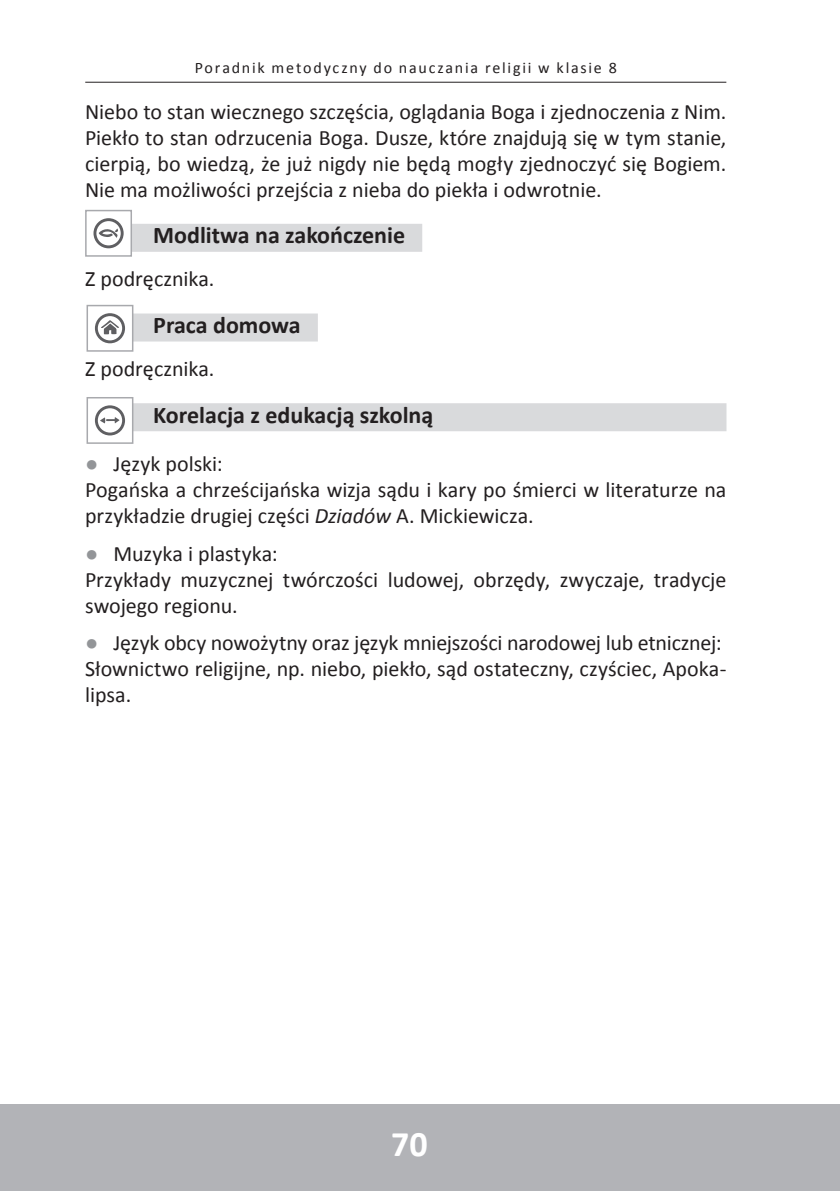
<style>
.page{position:relative;width:840px;height:1191px;background:#fff}
.page>*{position:absolute;margin:0;border:0;box-sizing:border-box;transform-origin:0 0}
.t1{font:700 36px "Calibri";color:#fff}
.t2{font:700 24px "Calibri";color:#231f20}
.t3{font:22px/26px "Calibri";color:#231f20}
.t4{font:16px "Calibri";letter-spacing:.11em;color:#231f20}
.s1{font-family:"Arial";color:#939598}
.s2{font-style:italic}
</style>
<div class="page">
<div style="left:0;top:1104px;width:839px;height:87px;background:#b2b3b7"></div>
<hr style="left:85px;top:82px;width:641px;height:1px;background:#231f20">
<div style="left:130px;top:224px;width:292px;height:28px;background:#d9dadc"></div>
<div style="left:130px;top:313px;width:187px;height:28px;background:#d9dadc"></div>
<div style="left:130px;top:403px;width:596px;height:28px;background:#d9dadc"></div>
<svg style="left:95px;top:313px;width:30px;height:30px"></svg>
<div style="left:86px;top:305px;width:47px;height:47px;border:2px solid #a8a9ad"></div>
<svg style="left:95px;top:405px;width:30px;height:30px"></svg>
<div style="left:86px;top:397px;width:47px;height:47px;border:2px solid #a8a9ad"></div>
<svg style="left:93px;top:218px;width:30px;height:30px"></svg>
<div style="left:85px;top:210px;width:47px;height:47px;border:2px solid #a8a9ad"></div>
<p class="t4" style="left:194px;top:58px;width:423px">Poradnik metodyczny do nauczania religii w klasie 8</p>
<p class="t3" style="left:85px;top:98px;width:642px;text-align:justify">Niebo to stan wiecznego szczęścia, oglądania Boga i zjednoczenia z Nim.<br>Piekło to stan odrzucenia Boga. Dusze, które znajdują się w tym stanie, cierpią, bo wiedzą, że już nigdy nie będą mogły zjednoczyć się Bogiem.<br>Nie ma możliwości przejścia z nieba do piekła i odwrotnie.</p>
<p class="t2" style="left:153px;top:220px;width:253px">Modlitwa na zakończenie</p>
<p class="t3" style="left:85px;top:266px;width:131px">Z podręcznika.</p>
<p class="t2" style="left:153px;top:310px;width:149px">Praca domowa</p>
<p class="t3" style="left:85px;top:356px;width:131px">Z podręcznika.</p>
<p class="t2" style="left:153px;top:399px;width:281px">Korelacja z edukacją szkolną</p>
<p class="t3" style="left:85px;top:451px;width:642px"><span class="s1">●</span> Język polski:<br>Pogańska a chrześcijańska wizja sądu i kary po śmierci w literaturze na przykładzie drugiej części <span class="s2">Dziadów</span> A. Mickiewicza.</p>
<p class="t3" style="left:85px;top:540px;width:642px"><span class="s1">●</span> Muzyka i plastyka:<br>Przykłady muzycznej twórczości ludowej, obrzędy, zwyczaje, tradycje swojego regionu.</p>
<p class="t3" style="left:85px;top:630px;width:642px"><span class="s1">●</span> Język obcy nowożytny oraz język mniejszości narodowej lub etnicznej:<br>Słownictwo religijne, np. niebo, piekło, sąd ostateczny, czyściec, Apoka&shy;lipsa.</p>
<h1 class="t1" style="left:391px;top:1120px;width:38px">70</h1>
</div>
